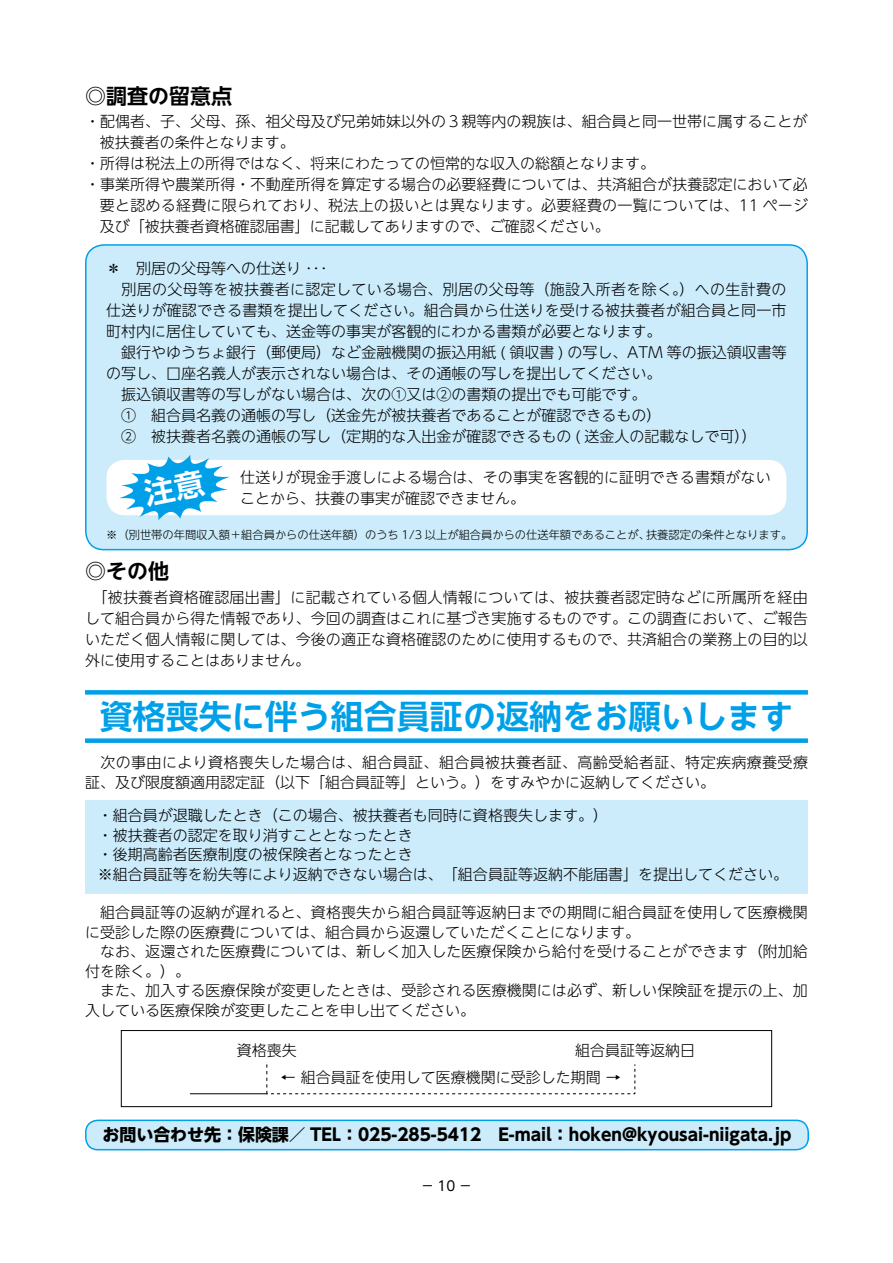
<style>
.page{position:relative;width:893px;height:1263px;background:#fff}
.page>*{position:absolute;margin:0;border:0;box-sizing:border-box;transform-origin:0 0}
.t1{font:700 33px "UD Shin Go NT Pro De";color:#00a0e9}
.t2{font:700 21px "UD Shin Go NT Pro De";color:#000}
.t3{font:700 16.95px "UD Shin Go NT Pro";color:#000}
.t4{font:300 15px/21px "UD Shin Go NT Pro";color:#000}
.t5{font:300 15px/19.5px "UD Shin Go NT Pro";letter-spacing:.025em;color:#000}
.t6{font:13.5px "UD Shin Go NT Pro";color:#000}
.t7{font:300 11.25px "UD Shin Go NT Pro";color:#000}
</style>
<div class="page">
<div style="left:86px;top:245px;width:721px;height:305px;background:#ccecfb;border-radius:18px"></div>
<div style="left:85px;top:244px;width:723px;height:306px;border:2px solid #00a0e9;border-radius:18px"></div>
<div style="left:107px;top:460px;width:679px;height:55px;background:#fff;border-radius:18px"></div>
<div style="left:85px;top:800px;width:723px;height:94px;background:#ccecfb"></div>
<div style="left:121px;top:1030px;width:651px;height:77px;border:1px solid #000"></div>
<div style="left:85px;top:690px;width:723px;height:5px;background:#00a0e9"></div>
<div style="left:85px;top:738px;width:723px;height:5px;background:#00a0e9"></div>
<div style="left:86px;top:1120px;width:722px;height:30px;background:#ccecfb;border-radius:12px"></div>
<div style="left:85px;top:1119px;width:724px;height:31px;border:2px solid #00a0e9;border-radius:12px"></div>
<svg style="left:266px;top:1064px;width:370px;height:30px"></svg>
<hr style="left:190px;top:1093px;width:76px;height:1px;background:#000">
<svg style="left:119px;top:455px;width:111px;height:65px"></svg>
<h2 class="t2" style="left:85px;top:78px;width:148px">◎調査の留意点</h2>
<p class="t4" style="left:85px;top:110px;width:724px">・配偶者、子、父母、孫、祖父母及び兄弟姉妹以外の３親等内の親族は、組合員と同一世帯に属することが</p>
<p class="t4" style="left:100px;top:131px;width:196px">被扶養者の条件となります。</p>
<p class="t4" style="left:85px;top:152px;width:571px">・所得は税法上の所得ではなく、将来にわたっての恒常的な収入の総額となります。</p>
<p class="t4" style="left:85px;top:173px;width:724px">・事業所得や農業所得・不動産所得を算定する場合の必要経費については、共済組合が扶養認定において必</p>
<p class="t4" style="left:100px;top:194px;width:710px">要と認める経費に限られており、税法上の扱いとは異なります。必要経費の一覧については、11 ページ</p>
<p class="t4" style="left:100px;top:215px;width:512px">及び「被扶養者資格確認届書」に記載してありますので、ご確認ください。</p>
<p class="t4" style="left:106px;top:258px;width:682px">＊　別居の父母等への仕送り･･･<br>　別居の父母等を被扶養者に認定している場合、別居の父母等（施設入所者を除く。）への生計費の仕送りが確認できる書類を提出してください。組合員から仕送りを受ける被扶養者が組合員と同一市町村内に居住していても、送金等の事実が客観的にわかる書類が必要となります。<br>　銀行やゆうちょ銀行（郵便局）など金融機関の振込用紙 ( 領収書 ) の写し、ATM 等の振込領収書等の写し、口座名義人が表示されない場合は、その通帳の写しを提出してください。<br>　振込領収書等の写しがない場合は、次の①又は②の書類の提出でも可能です。<br>　①　組合員名義の通帳の写し（送金先が被扶養者であることが確認できるもの）<br>　②　被扶養者名義の通帳の写し（定期的な入出金が確認できるもの ( 送金人の記載なしで可））</p>
<p class="t4" style="left:240px;top:466px;width:532px">仕送りが現金手渡しによる場合は、その事実を客観的に証明できる書類がない</p>
<p class="t4" style="left:240px;top:487px;width:286px">ことから、扶養の事実が確認できません。</p>
<p class="t7" style="left:106px;top:526px;width:687px">※（別世帯の年間収入額＋組合員からの仕送年額）のうち 1/3 以上が組合員からの仕送年額であることが、扶養認定の条件となります。</p>
<h2 class="t2" style="left:85px;top:554px;width:85px">◎その他</h2>
<p class="t4" style="left:85px;top:586px;width:724px;text-align:justify">　「被扶養者資格確認届出書」に記載されている個人情報については、被扶養者認定時などに所属所を経由して組合員から得た情報であり、今回の調査はこれに基づき実施するものです。この調査において、ご報告いただく個人情報に関しては、今後の適正な資格確認のために使用するもので、共済組合の業務上の目的以外に使用することはありません。</p>
<h1 class="t1" style="left:100px;top:690px;width:695px">資格喪失に伴う組合員証の返納をお願いします</h1>
<p class="t5" style="left:85px;top:752px;width:724px">　次の事由により資格喪失した場合は、組合員証、組合員被扶養者証、高齢受給者証、特定疾病療養受療証、及び限度額適用認定証（以下「組合員証等」という。）をすみやかに返納してください。</p>
<p class="t4" style="left:98px;top:805px;width:692px;line-height:19.5px">・組合員が退職したとき（この場合、被扶養者も同時に資格喪失します。）<br>・被扶養者の認定を取り消すこととなったとき<br>・後期高齢者医療制度の被保険者となったとき<br>※組合員証等を紛失等により返納できない場合は、「組合員証等返納不能届書」を提出してください。</p>
<p class="t4" style="left:85px;top:902px;width:724px;line-height:19.5px">　組合員証等の返納が遅れると、資格喪失から組合員証等返納日までの期間に組合員証を使用して医療機関に受診した際の医療費については、組合員から返還していただくことになります。<br>　なお、返還された医療費については、新しく加入した医療保険から給付を受けることができます（附加給付を除く。）。<br>　また、加入する医療保険が変更したときは、受診される医療機関には必ず、新しい保険証を提示の上、加入している医療保険が変更したことを申し出てください。</p>
<p class="t4" style="left:575px;top:1039px;width:121px">組合員証等返納日</p>
<p class="t4" style="left:281px;top:1037px;width:341px;line-height:26.5px;text-indent:-44px">資格喪失<br>← 組合員証を使用して医療機関に受診した期間 →</p>
<p class="t3" style="left:102px;top:1121px;width:691px">お問い合わせ先：保険課／ TEL：025-285-5412　E-mail：hoken@kyousai-niigata.jp</p>
<p class="t6" style="left:421px;top:1175px;width:53px">−10−</p>
</div>
